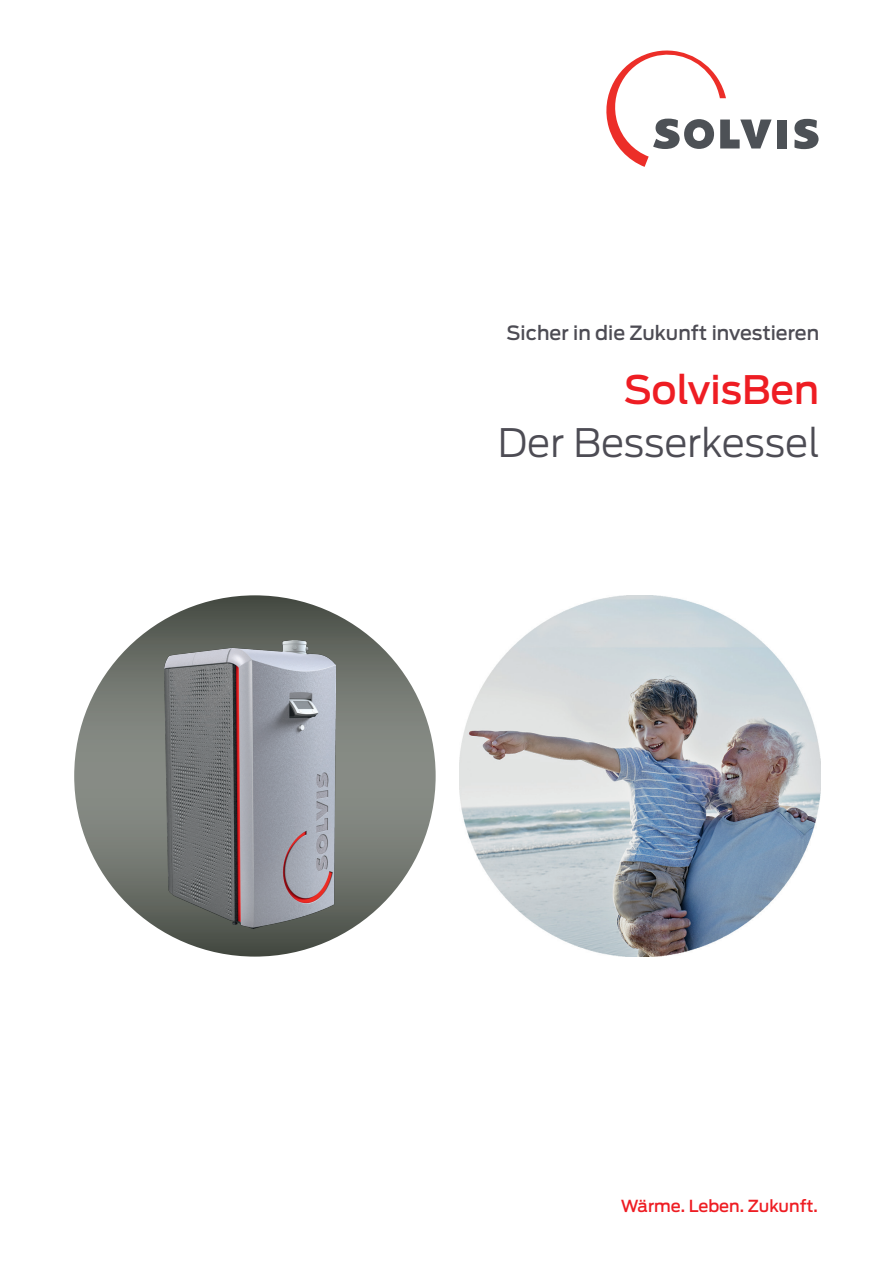
<style>
.page{position:relative;width:893px;height:1263px;background:#fff}
.page>*{position:absolute;margin:0;border:0;box-sizing:border-box;transform-origin:0 0}
.t1{font:300 39px "Antenna";color:#4d4c54}
.t2{font:500 39px "Antenna";color:#ee1d23}
.t3{font:500 19.5px "Antenna";color:#4d4c54}
.t4{font:500 16.5px "Antenna";color:#ee1d23}
</style>
<div class="page">
<svg style="left:74px;top:595px;width:362px;height:361px;background:#727770"></svg>
<div style="left:777px;top:120px;width:10px;height:28px;background:#4d5156"></div>
<svg style="left:794px;top:119px;width:24px;height:30px"></svg>
<svg style="left:606px;top:51px;width:166px;height:116px"></svg>
<img style="left:164px;top:641px;width:171px;height:287px">
<img style="left:459px;top:595px;width:362px;height:361px">
<p class="t3" style="left:507px;top:321px;width:314px">Sicher in die Zukunft investieren</p>
<h1 class="t2" style="left:624px;top:366px;width:197px">SolvisBen</h1>
<h1 class="t1" style="left:498px;top:419px;width:323px">Der Besserkessel</h1>
<p class="t4" style="left:621px;top:1196px;width:199px">Wärme. Leben. Zukunft.</p>
</div>
